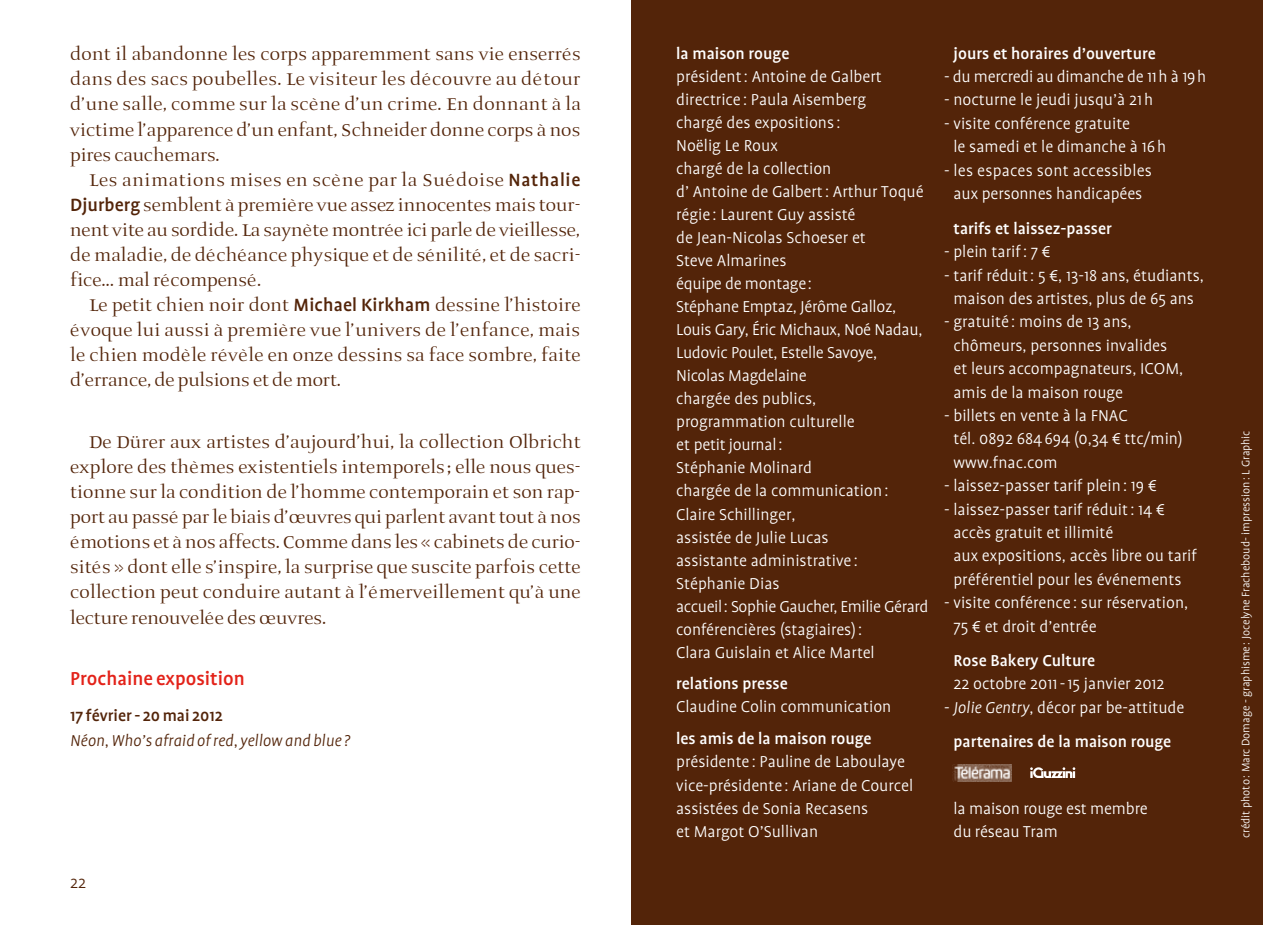
<style>
.page{position:relative;width:1263px;height:925px;background:#fff}
.page>*{position:absolute;margin:0;border:0;box-sizing:border-box;transform-origin:0 0}
.t1{font:22.5px/25px "AI Prospera II";letter-spacing:.005em;color:#532409;text-align:justify}
.t2{font:500 21.38px "Profile";color:#e32219}
.t3{font:300 18px/22.9px "Profile";color:#fff}
.t4{font:500 18px/34.6px "Profile";color:#fff;text-align:center}
.t5{font:italic 300 18px/25.2px "Profile";color:#532409}
.t6{font:300 18px "Profile";color:#532409}
.t7{font:300 12.38px "Profile";color:#fff}
.s1{font-family:"Profile";font-weight:500;font-size:20.25px}
.s2{font-weight:500;font-style:normal}
.s3{font-style:normal}
.s4{font-weight:300}
.s5{font-weight:300;font-style:italic}
</style>
<div class="page">
<div style="left:631px;top:0;width:632px;height:925px;background:#532409"></div>
<svg style="left:1030px;top:767px;width:45px;height:11px"></svg>
<img style="left:952px;top:764px;width:59px;height:17px">
<p class="t1" style="left:70px;top:43px;width:512px">dont il abandonne les corps apparemment sans vie enserrés dans des sacs poubelles. Le visiteur les découvre au détour d’une salle, comme sur la scène d’un crime. En donnant à la victime l’apparence d’un enfant, Schneider donne corps à nos pires cauchemars.</p>
<p class="t1" style="left:70px;top:168px;width:512px;text-indent:19px">Les animations mises en scène par la Suédoise <span class="s1">Nathalie Djurberg</span> semblent à première vue assez innocentes mais tour&shy;nent vite au sordide. La saynète montrée ici parle de vieillesse, de maladie, de déchéance physique et de sénilité, et de sacri&shy;fice… mal récompensé.</p>
<p class="t1" style="left:70px;top:294px;width:512px;text-indent:19px">Le petit chien noir dont <span class="s1">Michael Kirkham</span> dessine l’histoire évoque lui aussi à première vue l’univers de l’enfance, mais le chien modèle révèle en onze dessins sa face sombre, faite d’errance, de pulsions et de mort.</p>
<p class="t1" style="left:70px;top:430px;width:512px;text-indent:19px">De Dürer aux artistes d’aujourd’hui, la collection Olbricht explore des thèmes existentiels intemporels; elle nous ques&shy;tionne sur la condition de l’homme contemporain et son rap&shy;port au passé par le biais d’œuvres qui parlent avant tout à nos émotions et à nos affects. Comme dans les « cabinets de curio&shy;sités » dont elle s’inspire, la surprise que suscite parfois cette collection peut conduire autant à l’émerveillement qu’à une lecture renouvelée des œuvres.</p>
<p class="t2" style="left:70px;top:667px;width:176px">Prochaine exposition</p>
<p class="t5" style="left:70px;top:703px;width:281px"><span class="s2">17 février - 20mai 2012<br></span>Néon<span class="s3">,</span> Who’s afraid of red<span class="s3">,</span> yellow and blue?</p>
<p class="t6" style="left:70px;top:873px;width:17px">22</p>
<p class="t4" style="left:676px;top:36px;width:115px">la maison rouge</p>
<p class="t3" style="left:676px;top:65px;width:254px">président: Antoine de Galbert directrice : Paula Aisemberg<br>chargé des expositions:<br>Noëlig Le Roux<br>chargé de la collection<br>d’ Antoine de Galbert: Arthur Toqué régie : Laurent Guy assisté<br>de Jean-Nicolas Schoeser et<br>Steve Almarines<br>équipe de montage:<br>Stéphane Emptaz, Jérôme Galloz,<br>Louis Gary, Éric Michaux, Noé Nadau,<br>Ludovic Poulet, Estelle Savoye,<br>Nicolas Magdelaine<br>chargée des publics, programmation culturelle<br>et petit journal:<br>Stéphanie Molinard<br>chargée de la communication:<br>Claire Schillinger,<br>assistée de Julie Lucas<br>assistante administrative :<br>Stéphanie Dias<br>accueil: Sophie Gaucher, Emilie Gérard conférencières (stagiaires) :<br>Clara Guislain et Alice Martel</p>
<p class="t4" style="left:676px;top:666px;width:113px">relations presse</p>
<p class="t3" style="left:676px;top:696px;width:217px">Claudine Colin communication</p>
<p class="t4" style="left:676px;top:721px;width:197px">les amis de la maison rouge</p>
<p class="t3" style="left:676px;top:750px;width:239px">présidente : Pauline de Laboulaye vice-présidente : Ariane de Courcel assistées de Sonia Recasens<br>et Margot O’Sullivan</p>
<p class="t4" style="left:953px;top:36px;width:204px">jours et horaires d’ouverture</p>
<p class="t3" style="left:944px;top:65px;width:264px">- du mercredi au dimanche de 11h à 19h</p>
<p class="t3" style="left:944px;top:89px;width:211px">- nocturne le jeudi jusqu’à 21h</p>
<p class="t3" style="left:953px;top:112px;width:214px;text-indent:-9px">- visite conférence gratuite<br>le samedi et le dimanche à 16h</p>
<p class="t3" style="left:944px;top:159px;width:209px;text-align:center">- les espaces sont accessibles aux personnes handicapées</p>
<p class="t4" style="left:953px;top:211px;width:160px">tarifs et laissez-passer</p>
<p class="t3" style="left:944px;top:240px;width:108px">- plein tarif: 7 €</p>
<p class="t3" style="left:944px;top:263px;width:261px;text-align:center">- tarif réduit: 5 €, 13-18 ans, étudiants, maison des artistes, plus de 65 ans</p>
<p class="t3" style="left:953px;top:310px;width:231px;text-indent:-9px">- gratuité : moins de 13 ans, chômeurs, personnes invalides et leurs accompagnateurs, ICOM, amis de la maison rouge</p>
<p class="t3" style="left:953px;top:404px;width:231px;text-indent:-9px">- billets en vente à la FNAC<br>tél. 0892 684694 (0,34 € ttc/min) www.fnac.com</p>
<p class="t3" style="left:944px;top:474px;width:214px">- laissez-passer tarif plein: 19 €</p>
<p class="t3" style="left:953px;top:497px;width:245px;text-indent:-9px">- laissez-passer tarif réduit: 14 € accès gratuit et illimité<br>aux expositions, accès libre ou tarif préférentiel pour les événements</p>
<p class="t3" style="left:953px;top:591px;width:236px;text-indent:-9px">- visite conférence : sur réservation,<br>75 € et droit d’entrée</p>
<p class="t4" style="left:953px;top:643px;width:143px">Rose Bakery Culture</p>
<p class="t3" style="left:953px;top:672px;width:212px">22 octobre 2011-15 janvier 2012</p>
<p class="t4" style="left:944px;top:690px;width:242px"><span class="s4">-</span> <span class="s5">Jolie Gentry</span><span class="s4">, décor par be-attitude </span>partenaires de la maison rouge</p>
<p class="t3" style="left:953px;top:797px;width:196px">la maison rouge est membre du réseau Tram</p>
<p class="t7" style="left:1239px;top:838px;width:409px;rotate:-90deg">crédit photo : Marc Domage - graphisme : Jocelyne Fracheboud- impression: L Graphic</p>
</div>
